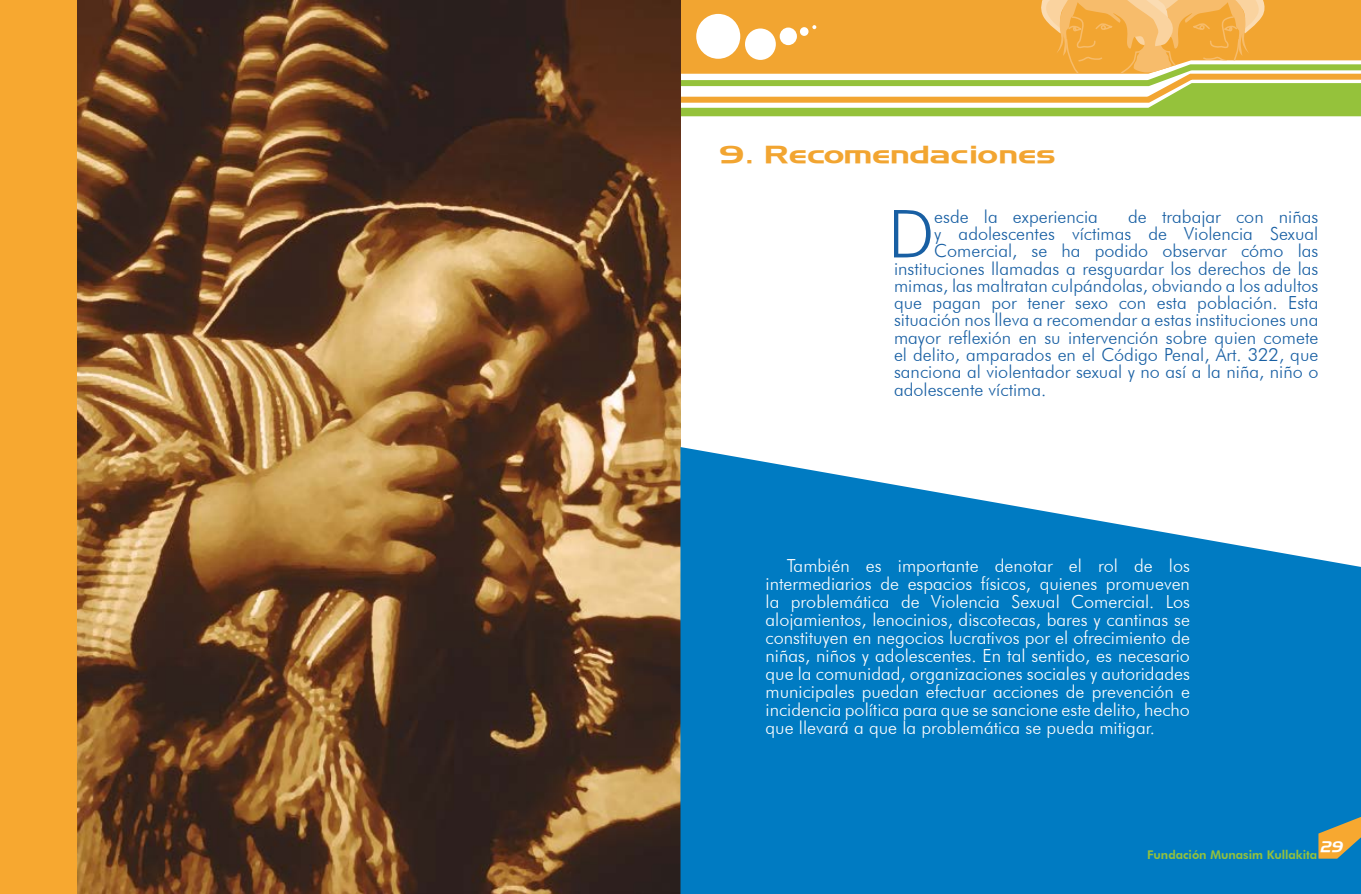
<style>
.page{position:relative;width:1361px;height:894px;background:#fff}
.page>*{position:absolute;margin:0;border:0;box-sizing:border-box;transform-origin:0 0}
.t1{font:300 66.3px "Futura BT";color:#185fa3}
.t2{font:24px "Aero Extended Regular SWFTE Regular SWFTE";color:#f2a531}
.t3{font:300 18px/18px "Futura BT";color:#fff;text-align:justify}
.t4{font:300 18px "Futura BT";color:#185fa3}
.t5{font:800 12px "Futura BT";color:#95c23b}
</style>
<div class="page">
<svg style="left:680px;top:0;width:681px;height:116px"></svg>
<img style="left:77px;top:0;width:603px;height:893px">
<div style="left:0;top:0;width:77px;height:893px;background:#f7a830"></div>
<svg style="left:680px;top:447px;width:681px;height:446px;background:#228cc9"></svg>
<svg style="left:1318px;top:816px;width:43px;height:42px;background:#9e9764"></svg>
<h2 class="t2" style="left:723px;top:139px;width:337px">9. Recomendaciones</h2>
<h1 class="t1" style="left:888px;top:193px;width:48px">D</h1>
<p class="t4" style="left:934px;top:205px;width:165px">esde la experiencia</p>
<p class="t4" style="left:1128px;top:205px;width:192px">de trabajar con niñas</p>
<p class="t4" style="left:934px;top:223px;width:386px">y adolescentes víctimas de Violencia Sexual</p>
<p class="t4" style="left:934px;top:240px;width:386px">Comercial, se ha podido observar cómo las</p>
<p class="t4" style="left:894px;top:257px;width:426px">instituciones llamadas a resguardar los derechos de las</p>
<p class="t4" style="left:894px;top:274px;width:426px">mimas, las maltratan culpándolas, obviando a los adultos</p>
<p class="t4" style="left:894px;top:292px;width:426px">que pagan por tener sexo con esta población. Esta</p>
<p class="t4" style="left:894px;top:309px;width:426px">situación nos lleva a recomendar a estas instituciones una</p>
<p class="t4" style="left:894px;top:326px;width:426px">mayor reflexión en su intervención sobre quien comete</p>
<p class="t4" style="left:894px;top:343px;width:426px">el delito, amparados en el Código Penal, Art. 322, que</p>
<p class="t4" style="left:894px;top:361px;width:426px">sanciona al violentador sexual y no así a la niña, niño o</p>
<p class="t4" style="left:894px;top:378px;width:154px">adolescente víctima.</p>
<p class="t3" style="left:765px;top:556px;width:426px;text-indent:21px">También es importante denotar el rol de los intermediarios de espacios físicos, quienes promueven la problemática de Violencia Sexual Comercial. Los alojamientos, lenocinios, discotecas, bares y cantinas se constituyen en negocios lucrativos por el ofrecimiento de niñas, niños y adolescentes. En tal sentido, es necesario que la comunidad, organizaciones sociales y autoridades municipales puedan efectuar acciones de prevención e incidencia política para que se sancione este delito, hecho que llevará a que la problemática se pueda mitigar.</p>
<p class="t5" style="left:1147px;top:846px;width:198px">Fundación Munasim Kullakita <sup>29</sup></p>
</div>
